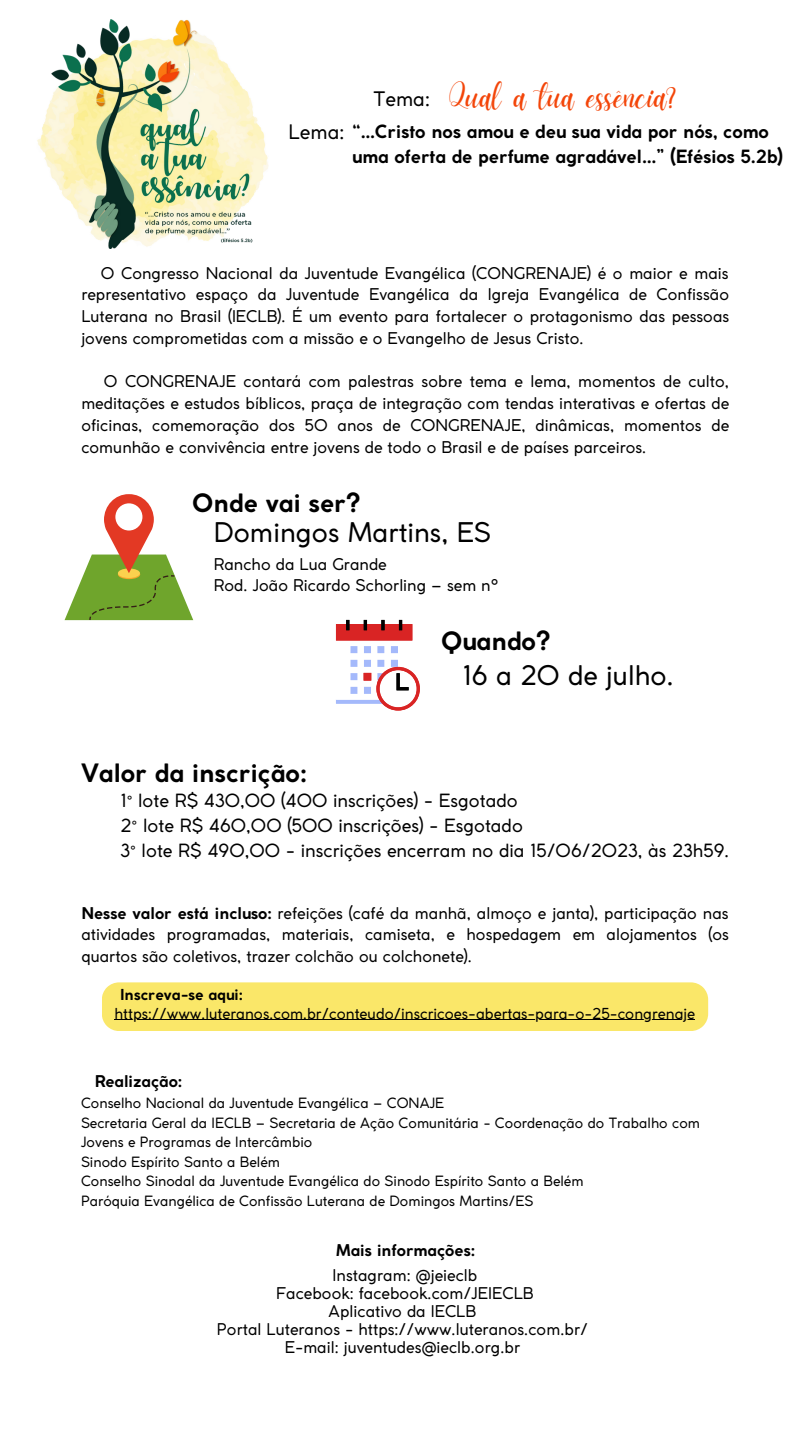
<style>
.page{position:relative;width:810px;height:1440px;background:#fff}
.page>*{position:absolute;margin:0;border:0;box-sizing:border-box;transform-origin:0 0}
.t1{font:35px "Daydream";color:#f34509}
.t2{font:26.8px "Coco Gothic";color:#000}
.t3{font:700 25px "Coco Gothic";color:#000}
.t4{font:19.8px "Coco Gothic";color:#000}
.t5{font:18px "Coco Gothic";color:#000}
.t6{font:700 18px "Coco Gothic";color:#000}
.t7{font:16px/21.8px "Coco Gothic";color:#000;text-align:justify}
.t8{font:700 16px "Coco Gothic";color:#000}
.t9{font:15px "Coco Gothic";color:#000}
.t10{font:700 15px "Coco Gothic";color:#000}
.t11{font:14px/19.5px "Coco Gothic";color:#000}
.s1{font-weight:400;font-size:19.8px}
.s2{font-weight:700}
</style>
<div class="page">
<svg style="left:65px;top:494px;width:128px;height:126px"></svg>
<svg style="left:336px;top:620px;width:84px;height:91px"></svg>
<div style="left:102px;top:982px;width:606px;height:49px;background:#fae769"></div>
<hr style="left:114px;top:1020px;width:581px;height:1px;background:#000">
<img style="left:37px;top:19px;width:231px;height:230px">
<p class="t1" style="left:449px;top:77px;width:229px">Qual a tua essência?</p>
<p class="t6" style="left:352px;top:150px;width:433px">uma oferta de perfume agradável...” (Efésios 5.2b)</p>
<p class="t4" style="left:373px;top:92px;width:58px">Tema:</p>
<p class="t6" style="left:289px;top:125px;width:482px"><span class="s1">Lema:</span> “...Cristo nos amou e deu sua vida por nós, como</p>
<p class="t7" style="left:81px;top:263px;width:649px;text-indent:20px">O Congresso Nacional da Juventude Evangélica (CONGRENAJE) é o maior e mais representativo espaço da Juventude Evangélica da Igreja Evangélica de Confissão Luterana no Brasil (IECLB). É um evento para fortalecer o protagonismo das pessoas jovens comprometidas com a missão e o Evangelho de Jesus Cristo.</p>
<p class="t7" style="left:81px;top:372px;width:649px;text-indent:23px">O CONGRENAJE contará com palestras sobre tema e lema, momentos de culto, meditações e estudos bíblicos, praça de integração com tendas interativas e ofertas de oficinas, comemoração dos 50 anos de CONGRENAJE, dinâmicas, momentos de comunhão e convivência entre jovens de todo o Brasil e de países parceiros.</p>
<p class="t3" style="left:192px;top:493px;width:170px">Onde vai ser?</p>
<p class="t2" style="left:214px;top:523px;width:279px">Domingos Martins, ES</p>
<p class="t7" style="left:214px;top:554px;width:175px">Rancho da Lua Grande</p>
<p class="t7" style="left:214px;top:576px;width:286px">Rod. João Ricardo Schorling – sem nº</p>
<p class="t3" style="left:441px;top:631px;width:111px">Quando?</p>
<p class="t2" style="left:463px;top:665px;width:213px">16 a 20 de julho.</p>
<p class="t3" style="left:81px;top:763px;width:227px">Valor da inscrição:</p>
<p class="t5" style="left:121px;top:794px;width:399px">1° lote R$ 430,00 (400 inscrições) - Esgotado</p>
<p class="t5" style="left:121px;top:819px;width:404px">2° lote R$ 460,00 (500 inscrições) - Esgotado</p>
<p class="t5" style="left:121px;top:843px;width:610px">3° lote R$ 490,00 - inscrições encerram no dia 15/06/2023, às 23h59.</p>
<p class="t7" style="left:81px;top:903px;width:649px"><span class="s2">Nesse valor está incluso:</span> refeições (café da manhã, almoço e janta), participação nas atividades programadas, materiais, camiseta, e hospedagem em alojamentos (os quartos são coletivos, trazer colchão ou colchonete).</p>
<p class="t10" style="left:120px;top:989px;width:124px">Inscreva-se aqui:</p>
<p class="t9" style="left:114px;top:1008px;width:582px">https://www.luteranos.com.br/conteudo/inscricoes-abertas-para-o-25-congrenaje</p>
<p class="t8" style="left:95px;top:1075px;width:89px">Realização:</p>
<p class="t11" style="left:81px;top:1095px;width:365px">Conselho Nacional da Juventude Evangélica – CONAJE</p>
<p class="t11" style="left:81px;top:1114px;width:621px">Secretaria Geral da IECLB – Secretaria de Ação Comunitária - Coordenação do Trabalho com<br>Jovens e Programas de Intercâmbio</p>
<p class="t11" style="left:81px;top:1153px;width:201px">Sinodo Espírito Santo a Belém</p>
<p class="t11" style="left:81px;top:1173px;width:504px">Conselho Sinodal da Juventude Evangélica do Sinodo Espírito Santo a Belém</p>
<p class="t11" style="left:81px;top:1192px;width:454px">Paróquia Evangélica de Confissão Luterana de Domingos Martins/ES</p>
<p class="t8" style="left:336px;top:1245px;width:140px">Mais informações:</p>
<p class="t7" style="left:333px;top:1266px;width:146px">Instagram: @jeieclb</p>
<p class="t7" style="left:276px;top:1284px;width:259px">Facebook: facebook.com/JEIECLB</p>
<p class="t7" style="left:329px;top:1302px;width:149px">Aplicativo da IECLB</p>
<p class="t7" style="left:217px;top:1320px;width:373px">Portal Luteranos - https://www.luteranos.com.br/</p>
<p class="t7" style="left:285px;top:1338px;width:237px">E-mail: juventudes@ieclb.org.br</p>
</div>
